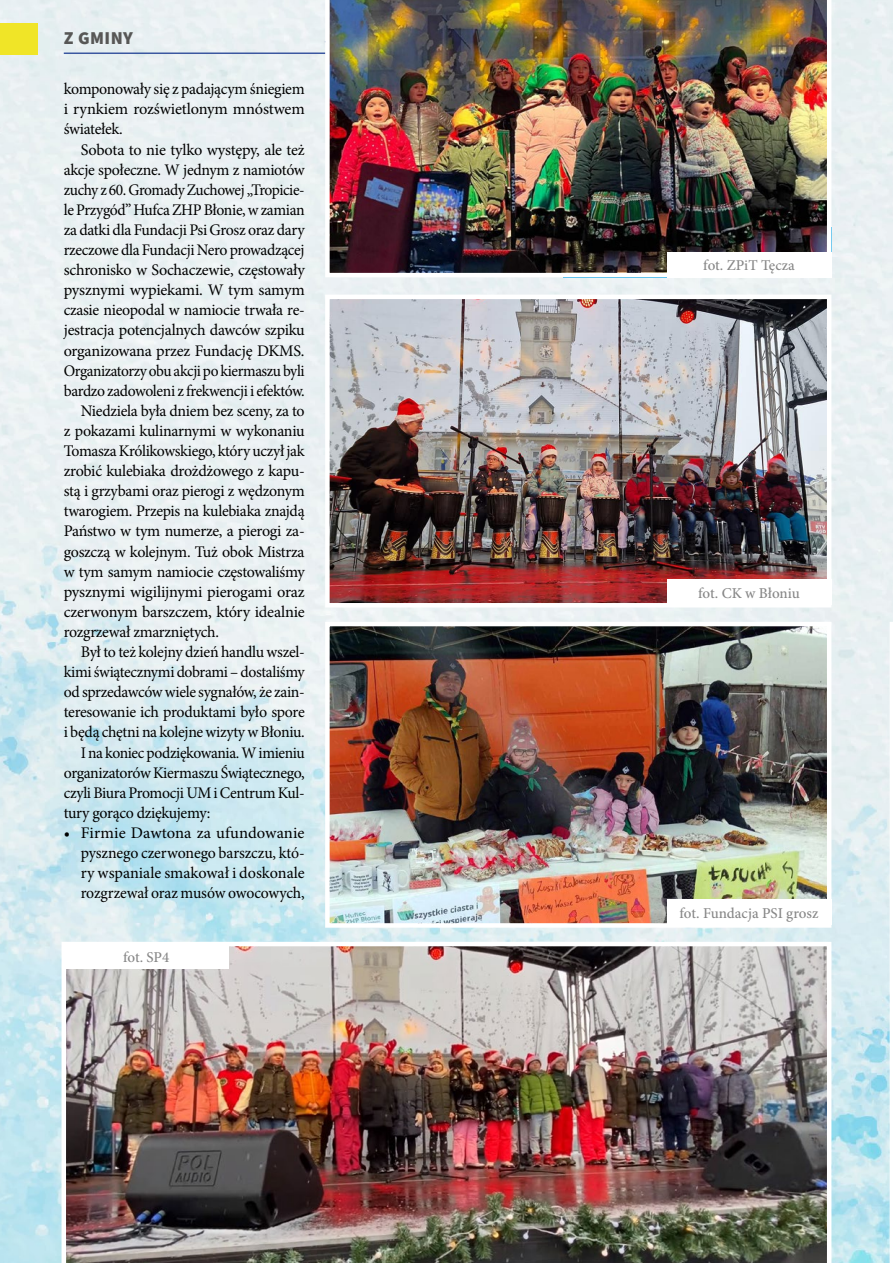
<style>
.page{position:relative;width:893px;height:1263px;background:#fff}
.page>*{position:absolute;margin:0;border:0;box-sizing:border-box;transform-origin:0 0}
.t1{font:900 18px "Source Sans Pro";letter-spacing:.025em;color:#575756}
.t2{font:16.2px/20.1px "Minion Pro";letter-spacing:-.02em;color:#000;text-align:justify}
.t3{font:16.2px "Minion Pro";letter-spacing:-.02em;color:#000;scale:.96 1}
.t4{font:16.2px "Minion Pro";letter-spacing:-.02em;color:#000;scale:.95 1}
.t5{font:500 15px "Minion Pro";color:#878787}
</style>
<div class="page">
<img style="left:0;top:0;width:893px;height:1263px">
<svg style="left:890px;top:622px;width:3px;height:641px"></svg>
<hr style="left:64px;top:53px;width:765px;height:1px;background:#3b57a0">
<div style="left:0;top:24px;width:37px;height:31px;background:#f0e527"></div>
<img style="left:325px;top:0;width:506px;height:277px">
<img style="left:62px;top:942px;width:769px;height:321px">
<img style="left:330px;top:627px;width:496px;height:296px">
<div style="left:325px;top:622px;width:506px;height:306px;border:4px solid #fff"></div>
<img style="left:330px;top:300px;width:496px;height:302px">
<div style="left:325px;top:295px;width:506px;height:312px;border:4px solid #fff"></div>
<div style="left:666px;top:252px;width:165px;height:25px;background:#fff"></div>
<div style="left:666px;top:580px;width:165px;height:25px;background:#fff"></div>
<div style="left:666px;top:900px;width:165px;height:25px;background:#fff"></div>
<div style="left:64px;top:944px;width:165px;height:25px;background:#fff"></div>
<p class="t1" style="left:64px;top:26px;width:71px">Z GMINY</p>
<p class="t2" style="left:64px;top:79px;width:243px">komponowały się z padającym śniegiem i rynkiem rozświetlonym mnóstwem światełek.</p>
<p class="t2" style="left:81px;top:139px;width:225px">Sobota to nie tylko występy, ale też</p>
<p class="t2" style="left:64px;top:159px;width:242px">akcje społeczne. W jednym z namiotów</p>
<p class="t3" style="left:64px;top:179px;width:252px">zuchy z 60. Gromady Zuchowej „Tropicie-</p>
<p class="t2" style="left:64px;top:200px;width:242px">le Przygód” Hufca ZHP Błonie, w zamian</p>
<p class="t2" style="left:64px;top:220px;width:242px">za datki dla Fundacji Psi Grosz oraz dary</p>
<p class="t2" style="left:64px;top:240px;width:242px">rzeczowe dla Fundacji Nero prowadzącej</p>
<p class="t2" style="left:64px;top:260px;width:242px">schronisko w Sochaczewie, częstowały</p>
<p class="t2" style="left:64px;top:280px;width:243px">pysznymi wypiekami. W tym samym</p>
<p class="t2" style="left:64px;top:300px;width:242px">czasie nieopodal w namiocie trwała re-</p>
<p class="t2" style="left:64px;top:320px;width:243px">jestracja potencjalnych dawców szpiku</p>
<p class="t2" style="left:64px;top:340px;width:242px">organizowana przez Fundację DKMS.</p>
<p class="t4" style="left:64px;top:360px;width:255px">Organizatorzy obu akcji po kiermaszu byli</p>
<p class="t2" style="left:64px;top:381px;width:243px">bardzo zadowoleni z frekwencji i efektów.</p>
<p class="t2" style="left:81px;top:401px;width:225px">Niedziela była dniem bez sceny, za to</p>
<p class="t2" style="left:64px;top:421px;width:242px">z pokazami kulinarnymi w wykonaniu</p>
<p class="t2" style="left:64px;top:441px;width:242px">Tomasza Królikowskiego, który uczył jak</p>
<p class="t2" style="left:64px;top:461px;width:242px">zrobić kulebiaka drożdżowego z kapu-</p>
<p class="t2" style="left:64px;top:481px;width:242px">stą i grzybami oraz pierogi z wędzonym</p>
<p class="t2" style="left:64px;top:501px;width:242px">twarogiem. Przepis na kulebiaka znajdą</p>
<p class="t2" style="left:64px;top:521px;width:242px">Państwo w tym numerze, a pierogi za-</p>
<p class="t2" style="left:64px;top:541px;width:242px">goszczą w kolejnym. Tuż obok Mistrza</p>
<p class="t2" style="left:64px;top:561px;width:242px">w tym samym namiocie częstowaliśmy</p>
<p class="t2" style="left:64px;top:582px;width:243px">pysznymi wigilijnymi pierogami oraz</p>
<p class="t2" style="left:64px;top:602px;width:242px">czerwonym barszczem, który idealnie</p>
<p class="t2" style="left:64px;top:622px;width:157px">rozgrzewał zmarzniętych.</p>
<p class="t2" style="left:81px;top:642px;width:225px">Był to też kolejny dzień handlu wszel-</p>
<p class="t2" style="left:64px;top:662px;width:242px">kimi świątecznymi dobrami – dostaliśmy</p>
<p class="t2" style="left:64px;top:682px;width:242px">od sprzedawców wiele sygnałów, że zain-</p>
<p class="t2" style="left:64px;top:702px;width:242px">teresowanie ich produktami było spore</p>
<p class="t2" style="left:64px;top:722px;width:242px">i będą chętni na kolejne wizyty w Błoniu.</p>
<p class="t3" style="left:81px;top:741px;width:235px">I na koniec podziękowania. W imieniu</p>
<p class="t2" style="left:64px;top:762px;width:242px">organizatorów Kiermaszu Świątecznego,</p>
<p class="t2" style="left:64px;top:783px;width:242px">czyli Biura Promocji UM i Centrum Kul-</p>
<p class="t2" style="left:64px;top:803px;width:148px">tury gorąco dziękujemy:</p>
<p class="t2" style="left:81px;top:823px;width:225px;text-indent:-17px">• Firmie Dawtona za ufundowanie pysznego czerwonego barszczu, któ&shy;ry wspaniale smakował i doskonale rozgrzewał oraz musów owocowych,</p>
<p class="t5" style="left:123px;top:947px;width:48px">fot. SP4</p>
<p class="t5" style="left:703px;top:255px;width:93px">fot. ZPiT Tęcza</p>
<p class="t5" style="left:698px;top:583px;width:103px">fot. CK w Błoniu</p>
<p class="t5" style="left:679px;top:903px;width:140px">fot. Fundacja PSI grosz</p>
</div>
